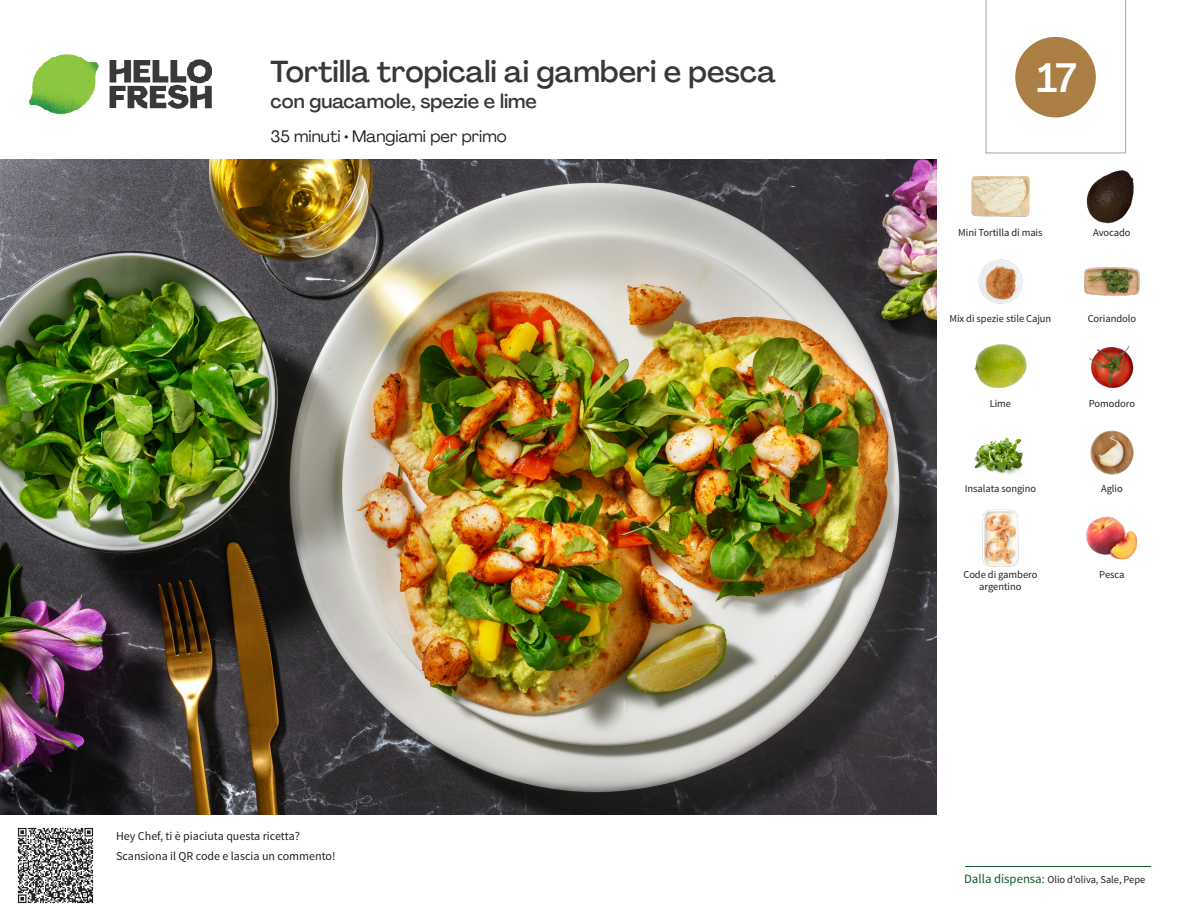
<style>
.page{position:relative;width:1188px;height:918px;background:#fff}
.page>*{position:absolute;margin:0;border:0;box-sizing:border-box;transform-origin:0 0}
._24_Recipe_Nr_Bag{font:500 40.5px "Agrandir";color:#fff}
._15_Titel_UK{font:500 30px "Agrandir";color:#383839}
._15_Titel_UK-2{font:500 19.5px "Agrandir";color:#383839}
._02_Box_Type{font:16.5px "Agrandir";color:#231f20}
._06_Before_Start{font:12px "Source Sans Pro";color:#231f20}
._18_FRONT_ingredients_UK{font:10.5px "Source Sans Pro";letter-spacing:-.005em;color:#231f20}
.t1{font:10.5px "Source Sans Variable";letter-spacing:-.005em;color:#231f20}
.s1{font-family:"Source Sans Pro";font-size:12.75px;color:#0e572c}
</style>
<div class="page">
<img style="left:30px;top:54px;width:181px;height:61px">
<hr style="left:965px;top:866px;width:186px;height:1px;background:#0e572c">
<img style="left:0;top:159px;width:936px;height:655px">
<img style="left:1086px;top:170px;width:48px;height:54px">
<img style="left:972px;top:176px;width:57px;height:41px">
<img style="left:1084px;top:267px;width:56px;height:29px">
<img style="left:978px;top:259px;width:45px;height:45px">
<img style="left:1089px;top:346px;width:45px;height:43px">
<img style="left:974px;top:344px;width:53px;height:44px">
<img style="left:1090px;top:430px;width:44px;height:45px">
<img style="left:974px;top:437px;width:49px;height:37px">
<img style="left:1086px;top:516px;width:51px;height:44px">
<img style="left:982px;top:509px;width:37px;height:58px">
<img style="left:17px;top:827px;width:77px;height:77px">
<svg style="left:985px;top:0;width:141px;height:154px"></svg>
<p class="_15_Titel_UK" style="left:271px;top:53px;width:507px">Tortilla tropicali ai gamberi e pesca</p>
<p class="_15_Titel_UK-2" style="left:271px;top:89px;width:268px">con guacamole, spezie e lime</p>
<p class="_02_Box_Type" style="left:271px;top:126px;width:238px">35 minuti • Mangiami per primo</p>
<p class="_06_Before_Start" style="left:116px;top:829px;width:185px">Hey Chef, ti è piaciuta questa ricetta?</p>
<p class="_06_Before_Start" style="left:116px;top:848px;width:221px">Scansiona il QR code e lascia un commento!</p>
<p class="_24_Recipe_Nr_Bag" style="left:1037px;top:53px;width:42px">17</p>
<p class="_18_FRONT_ingredients_UK" style="left:958px;top:226px;width:86px">Mini Tortilla di mais</p>
<p class="_18_FRONT_ingredients_UK" style="left:1093px;top:226px;width:39px">Avocado</p>
<p class="_18_FRONT_ingredients_UK" style="left:949px;top:312px;width:103px">Mix di spezie stile Cajun</p>
<p class="_18_FRONT_ingredients_UK" style="left:1088px;top:312px;width:50px">Coriandolo</p>
<p class="_18_FRONT_ingredients_UK" style="left:990px;top:397px;width:23px">Lime</p>
<p class="_18_FRONT_ingredients_UK" style="left:1089px;top:397px;width:48px">Pomodoro</p>
<p class="_18_FRONT_ingredients_UK" style="left:965px;top:482px;width:73px">Insalata songino</p>
<p class="_18_FRONT_ingredients_UK" style="left:1101px;top:482px;width:23px">Aglio</p>
<p class="_18_FRONT_ingredients_UK" style="left:963px;top:568px;width:76px">Code di gambero</p>
<p class="_18_FRONT_ingredients_UK" style="left:1099px;top:568px;width:27px">Pesca</p>
<p class="_18_FRONT_ingredients_UK" style="left:979px;top:580px;width:44px">argentino</p>
<p class="t1" style="left:964px;top:873px;width:183px"><span class="s1">Dalla dispensa:</span> Olio d'oliva, Sale, Pepe</p>
</div>
